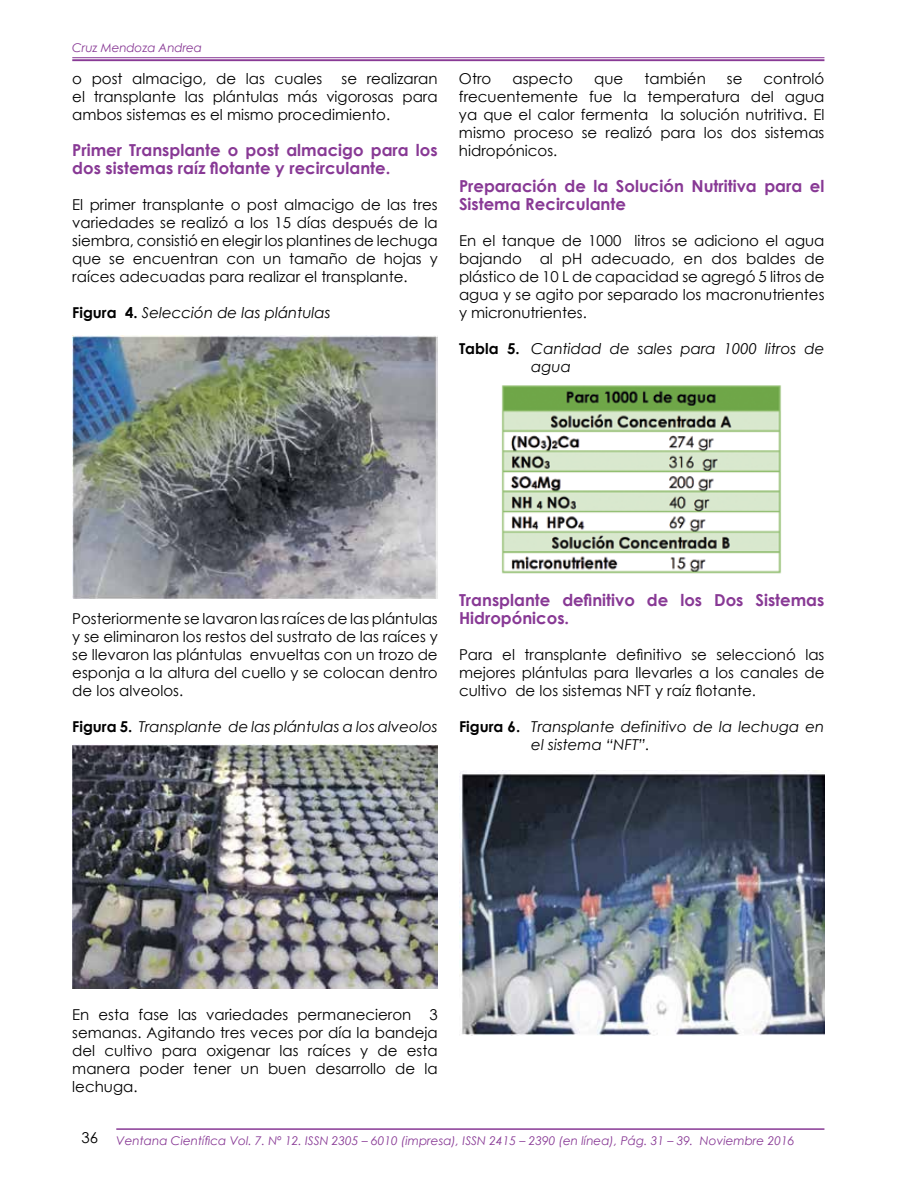
<style>
.page{position:relative;width:918px;height:1188px;background:#fff}
.page>*{position:absolute;margin:0;border:0;box-sizing:border-box;transform-origin:0 0}
.t1{font:700 16.5px/18px "Century Gothic";color:#883995}
.t2{font:15px/18px "Century Gothic";color:#000;text-align:justify}
.t3{font:italic 15px/18px "Century Gothic";color:#000}
.t4{font:italic 12px "Century Gothic";color:#883995}
.s1{font-weight:700;font-style:normal}
</style>
<div class="page">
<hr style="left:116px;top:1128px;width:708px;height:2px;background:#883995">
<hr style="left:72px;top:57px;width:752px;height:1px;background:#883995">
<hr style="left:72px;top:59px;width:752px;height:2px;background:#883995">
<img style="left:72px;top:336px;width:366px;height:263px">
<img style="left:72px;top:745px;width:366px;height:243px">
<img style="left:459px;top:770px;width:365px;height:266px">
<img style="left:501px;top:385px;width:281px;height:189px">
<p class="t4" style="left:72px;top:40px;width:131px">Cruz Mendoza Andrea</p>
<p class="t2" style="left:72px;top:69px;width:367px;text-indent:269px">se realizaran el transplante las plántulas más vigorosas para ambos sistemas es el mismo procedimiento.</p>
<p class="t1" style="left:72px;top:140px;width:367px">Primer Transplante o post almacigo para los dos sistemas raíz flotante y recirculante.</p>
<p class="t2" style="left:72px;top:195px;width:367px">El primer transplante o post almacigo de las tres variedades se realizó a los 15 días después de la siembra, consistió en elegir los plantines de lechuga que se encuentran con un tamaño de hojas y raíces adecuadas para realizar el transplante.</p>
<p class="t3" style="left:72px;top:303px;width:260px"><span class="s1">Figura 4.</span> Selección de las plántulas</p>
<p class="t2" style="left:72px;top:69px;width:252px">o post almacigo, de las cuales</p>
<p class="t2" style="left:459px;top:69px;width:367px;text-indent:305px">controló frecuentemente fue la temperatura del agua ya que el calor fermenta la solución nutritiva. El mismo proceso se realizó para los dos sistemas hidropónicos.</p>
<p class="t1" style="left:459px;top:176px;width:367px">Preparación de la Solución Nutritiva para el<br>Sistema Recirculante</p>
<p class="t2" style="left:459px;top:231px;width:367px">En el tanque de 1000 litros se adiciono el agua bajando al pH adecuado, en dos baldes de plástico de 10 L de capacidad se agregó 5 litros de agua y se agito por separado los macronutrientes y micronutrientes.</p>
<p class="t3" style="left:531px;top:339px;width:295px;text-indent:-72px"><span class="s1">Tabla 5.</span> Cantidad de sales para 1000 litros de agua</p>
<p class="t2" style="left:459px;top:69px;width:34px">Otro</p>
<p class="t2" style="left:512px;top:69px;width:62px">aspecto</p>
<p class="t2" style="left:594px;top:69px;width:31px">que</p>
<p class="t2" style="left:644px;top:69px;width:63px">también</p>
<p class="t2" style="left:727px;top:69px;width:17px">se</p>
<p class="t2" style="left:72px;top:609px;width:367px">Posteriormente se lavaron las raíces de las plántulas y se eliminaron los restos del sustrato de las raíces y se llevaron las plántulas envueltas con un trozo de esponja a la altura del cuello y se colocan dentro de los alveolos.</p>
<p class="t3" style="left:72px;top:717px;width:367px"><span class="s1">Figura 5.</span> Transplante de las plántulas a los alveolos</p>
<p class="t1" style="left:459px;top:590px;width:367px">Transplante definitivo de los Dos Sistemas<br>Hidropónicos.</p>
<p class="t2" style="left:459px;top:645px;width:367px">Para el transplante definitivo se seleccionó las mejores plántulas para llevarles a los canales de cultivo de los sistemas NFT y raíz flotante.</p>
<p class="t3" style="left:531px;top:717px;width:295px;text-indent:-72px"><span class="s1">Figura 6.</span> Transplante definitivo de la lechuga en el sistema “NFT”.</p>
<p class="t2" style="left:72px;top:1005px;width:367px">En esta fase las variedades permanecieron 3 semanas. Agitando tres veces por día la bandeja del cultivo para oxigenar las raíces y de esta manera poder tener un buen desarrollo de la lechuga.</p>
<p class="t2" style="left:82px;top:1128px;width:18px">36</p>
<p class="t4" style="left:116px;top:1133px;width:680px">Ventana Científica Vol. 7. Nº 12. ISSN 2305 – 6010 (impresa), ISSN 2415 – 2390 (en línea), Pág. 31 – 39. Noviembre 2016</p>
</div>
